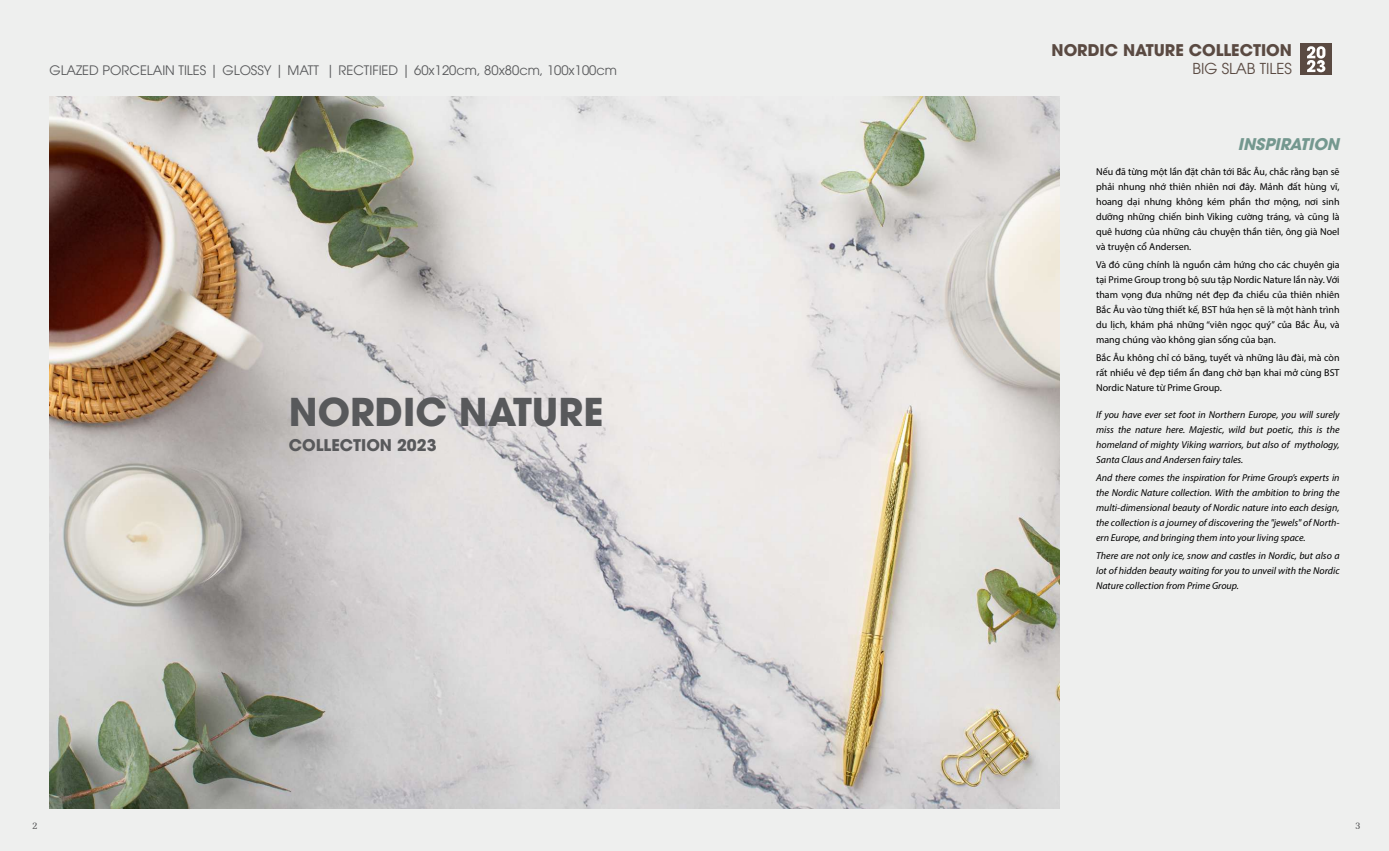
<style>
.page{position:relative;width:1389px;height:851px;background:#fff}
.page>*{position:absolute;margin:0;border:0;box-sizing:border-box;transform-origin:0 0}
.t1{font:700 38px "UTM Avo";color:#58595b}
.t2{font:700 16px "UTM Avo";color:#5a4a42}
.t3{font:700 16px "UTM Avo";color:#58595b}
.t4{font:italic 700 16px "UTM Avo";color:#74988f}
.t5{font:15px "UTM Avo";color:#5a4a42}
.t6{font:13px "UTM Avo";color:#58595b}
.t7{font:10px/15px "Myriad Pro";color:#000;text-align:justify}
.t8{font:italic 10px/15px "Myriad Pro";color:#000;text-align:justify}
.t9{font:10px "SFU Melior";color:#58595b}
</style>
<div class="page">
<div style="left:0;top:0;width:1389px;height:850px;background:#eeefee"></div>
<img style="left:49px;top:96px;width:1010px;height:712px">
<div style="left:1300px;top:43px;width:32px;height:32px;background:#5a4a42"></div>
<svg style="left:1307px;top:46px;width:18px;height:26px"></svg>
<h3 class="t6" style="left:49px;top:60px;width:569px">GLAZED PORCELAIN TILES | GLOSSY | MATT | RECTIFIED | 60x120cm, 80x80cm, 100x100cm</h3>
<h1 class="t1" style="left:289px;top:380px;width:316px">NORDIC NATURE</h1>
<h2 class="t3" style="left:289px;top:432px;width:149px">COLLECTION 2023</h2>
<h2 class="t2" style="left:1052px;top:37px;width:242px">NORDIC NATURE COLLECTION</h2>
<h3 class="t5" style="left:1192px;top:57px;width:101px">BIG SLAB TILES</h3>
<h2 class="t4" style="left:1238px;top:131px;width:103px">INSPIRATION</h2>
<p class="t7" style="left:1096px;top:164px;width:245px">Nếu đã từng một lần đặt chân tới Bắc Âu, chắc rằng bạn sẽ phải nhung nhớ thiên nhiên nơi đây. Mảnh đất hùng vĩ, hoang dại nhưng không kém phần thơ mộng, nơi sinh dưỡng những chiến binh Viking cường tráng, và cũng là quê hương của những câu chuyện thần tiên, ông già Noel và truyện cổ Andersen.</p>
<p class="t7" style="left:1096px;top:257px;width:245px">Và đó cũng chính là nguồn cảm hứng cho các chuyên gia tại Prime Group trong bộ sưu tập Nordic Nature lần này. Với tham vọng đưa những nét đẹp đa chiều của thiên nhiên Bắc Âu vào từng thiết kế, BST hứa hẹn sẽ là một hành trình du lịch, khám phá những “viên ngọc quý” của Bắc Âu, và mang chúng vào không gian sống của bạn.</p>
<p class="t7" style="left:1096px;top:350px;width:245px">Bắc Âu không chỉ có băng, tuyết và những lâu đài, mà còn rất nhiều vẻ đẹp tiềm ẩn đang chờ bạn khai mở cùng BST Nordic Nature từ Prime Group.</p>
<p class="t8" style="left:1096px;top:407px;width:245px">If you have ever set foot in Northern Europe, you will surely miss the nature here. Majestic, wild but poetic, this is the homeland of mighty Viking warriors, but also of mythology, Santa Claus and Andersen fairy tales.</p>
<p class="t8" style="left:1096px;top:470px;width:245px">And there comes the inspiration for Prime Group’s experts in the Nordic Nature collection. With the ambition to bring the multi-dimensional beauty of Nordic nature into each design, the collection is a journey of discovering the "jewels" of North&shy;ern Europe, and bringing them into your living space.</p>
<p class="t8" style="left:1096px;top:548px;width:245px">There are not only ice, snow and castles in Nordic, but also a lot of hidden beauty waiting for you to unveil with the Nordic Nature collection from Prime Group.</p>
<p class="t9" style="left:32px;top:817px;width:7px">2</p>
<p class="t9" style="left:1355px;top:817px;width:7px">3</p>
</div>
